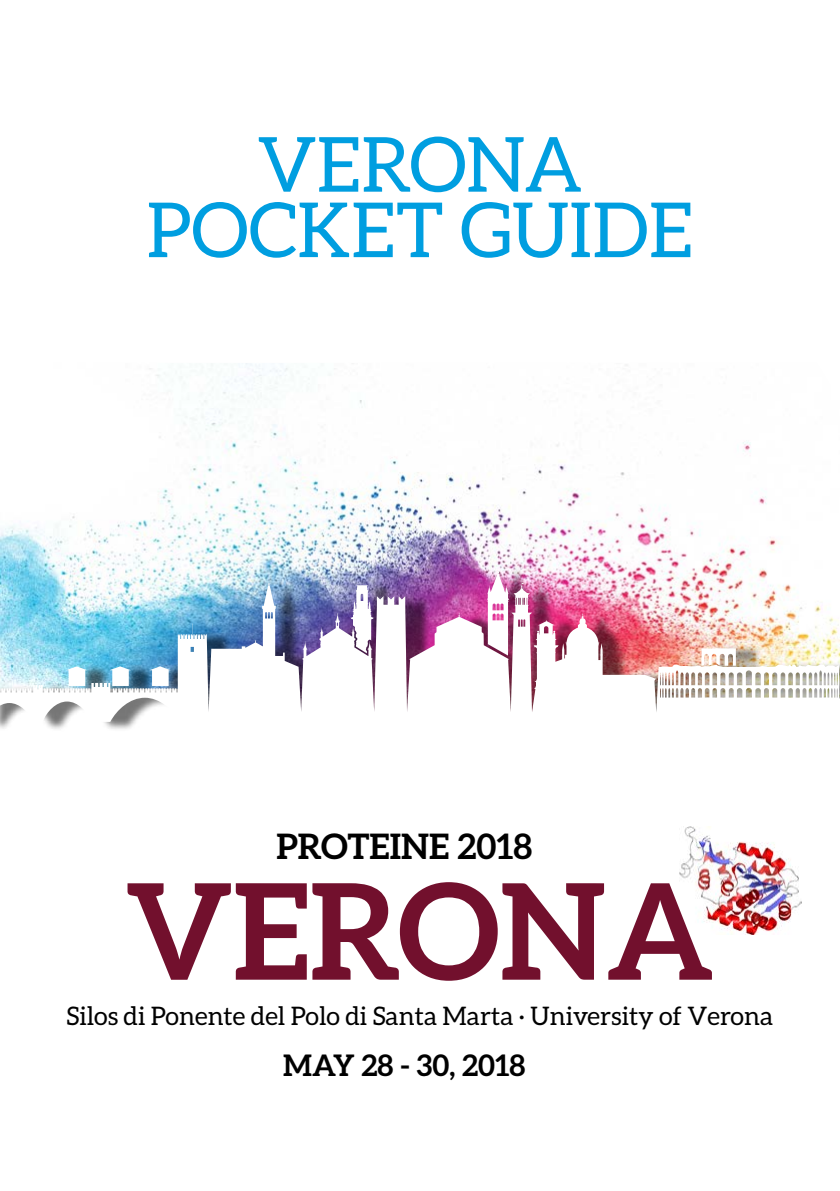
<style>
.page{position:relative;width:840px;height:1191px;background:#fff}
.page>*{position:absolute;margin:0;border:0;box-sizing:border-box;transform-origin:0 0}
.t1{font:700 133.4px "Aleo";color:#72102d}
.t2{font:76px/65.4px "Aleo";color:#009ee0;text-align:center}
.t3{font:700 35px "Aleo";color:#000}
.t4{font:700 29.8px "Aleo";color:#000}
.t5{font:25.6px "Aleo";color:#000}
</style>
<div class="page">
<img style="left:0;top:363px;width:777px;height:203px">
<div style="left:0;top:566px;width:839px;height:166px;background:#000;opacity:.54"></div>
<svg style="left:486px;top:568px;width:23px;height:8px"></svg>
<img style="left:0;top:576px;width:839px;height:146px">
<div style="left:186px;top:713px;width:653px;height:19px;background:#fff"></div>
<img style="left:679px;top:827px;width:122px;height:108px">
<h2 class="t2" style="left:146px;top:131px;width:548px">VERONA<br>POCKET GUIDE</h2>
<h3 class="t3" style="left:276px;top:825px;width:257px">PROTEINE 2018</h3>
<h1 class="t1" style="left:125px;top:854px;width:590px">VERONA</h1>
<p class="t5" style="left:66px;top:1001px;width:707px">Silos di Ponente del Polo di Santa Marta · University of Verona</p>
<p class="t4" style="left:283px;top:1047px;width:244px">MAY 28 - 30, 2018</p>
</div>
